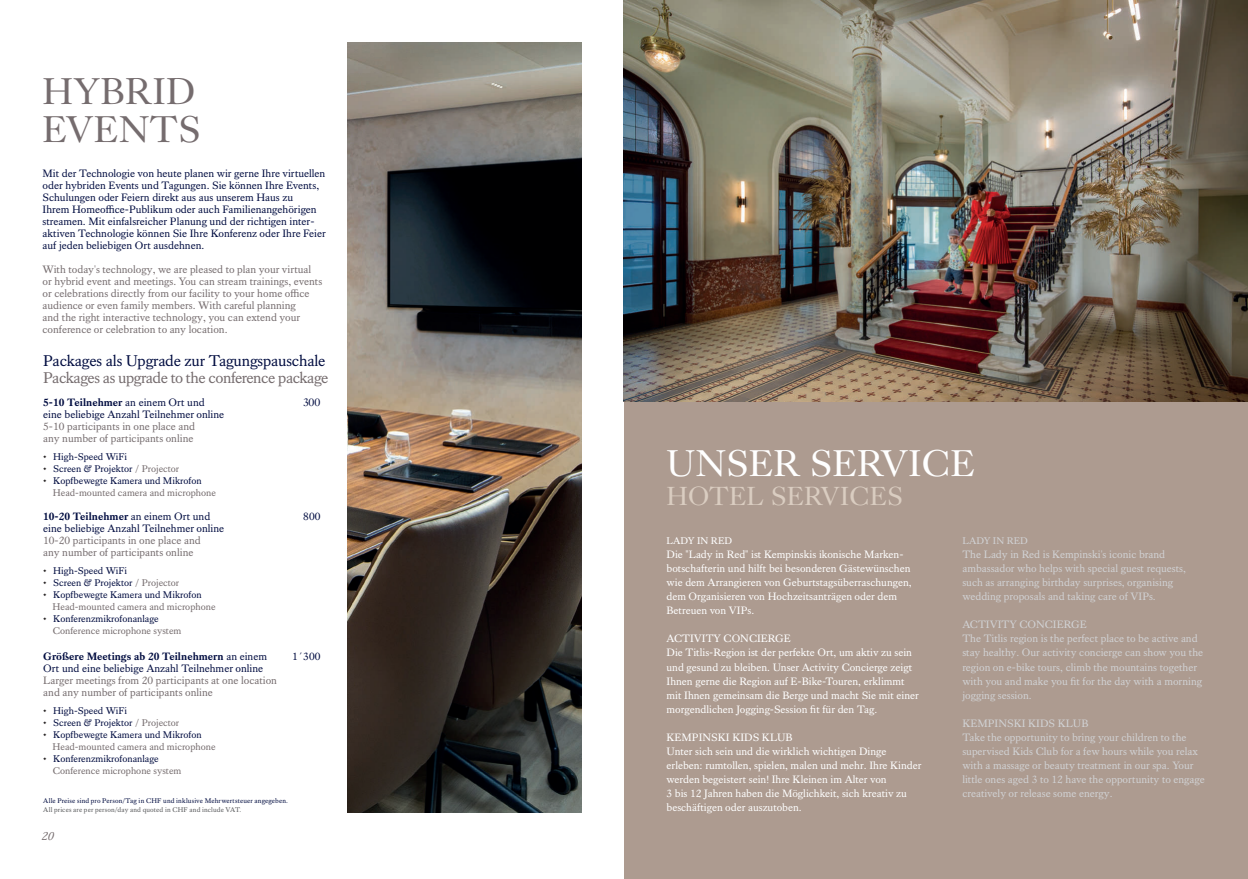
<style>
.page{position:relative;width:1248px;height:879px;background:#fff}
.page>*{position:absolute;margin:0;border:0;box-sizing:border-box;transform-origin:0 0}
.t1{font:37px/38px "Kings Caslon Display";letter-spacing:.01em;color:#756c6e}
.t2{font:37px "Kings Caslon Display";letter-spacing:.01em;color:#fff}
.t3{font:26px "Kings Caslon Display";letter-spacing:.01em;color:#dacdc1}
.t4{font:16px "Kings Caslon";letter-spacing:-.03em;color:#756c6e}
.t5{font:16px "Kings Caslon";letter-spacing:-.01em;color:#000c40}
.t6{font:italic 12px "Kings Caslon";color:#756c6e}
.t7{font:11.2px "Kings Caslon Display";color:#000c40}
.t8{font:11px/14px "Kings Caslon";color:#fff}
.t9{font:11px/14px "Kings Caslon";color:#d1d2d4}
.t10{font:11px/12px "Kings Caslon";color:#756c6e}
.t11{font:11px/12px "Kings Caslon";color:#000c40}
.t12{font:700 11px "Kings Caslon";color:#000c40}
.t13{font:10px/12px "Kings Caslon";color:#756c6e}
.t14{font:10px "Kings Caslon";color:#000c40}
.t15{font:10px "Kings Caslon";color:#fff}
.t16{font:10px "Kings Caslon";color:#d1d2d4}
.t17{font:7px "Kings Caslon";letter-spacing:.02em;color:#000c40}
.t18{font:7px "Kings Caslon";letter-spacing:.02em;color:#57585a}
.s1{font-weight:400}
.s2{color:#231f20}
.s3{color:#756c6e}
.s4{color:#000c40}
</style>
<div class="page">
<div style="left:624px;top:0;width:623px;height:879px;background:#ad9b90"></div>
<img style="left:624px;top:0;width:623px;height:401px">
<img style="left:347px;top:43px;width:234px;height:769px">
<h1 class="t1" style="left:43px;top:73px;width:159px">HYBRID<br>EVENTS</h1>
<p class="t11" style="left:43px;top:167px;width:285px">Mit der Technologie von heute planen wir gerne Ihre virtuellen oder hybriden Events und Tagungen. Sie können Ihre Events, Schulungen oder Feiern direkt aus aus unserem Haus zu<br>Ihrem Homeoffice-Publikum oder auch Familienangehörigen streamen. Mit einfalsreicher Planung und der richtigen inter&shy;aktiven Technologie können Sie Ihre Konferenz oder Ihre Feier auf jeden beliebigen Ort ausdehnen.</p>
<p class="t10" style="left:43px;top:263px;width:281px">With today's technology, we are pleased to plan your virtual or hybrid event and meetings. You can stream trainings, events or celebrations directly from our facility to your home office audience or even family members. With careful planning<br>and the right interactive technology, you can extend your conference or celebration to any location.</p>
<h3 class="t5" style="left:43px;top:352px;width:284px">Packages als Upgrade zur Tagungspauschale</h3>
<h3 class="t4" style="left:43px;top:369px;width:287px">Packages as upgrade to the conference package</h3>
<p class="t12" style="left:43px;top:398px;width:163px">5-10 Teilnehmer <span class="s1">an einem Ort und</span></p>
<p class="t7" style="left:303px;top:396px;width:18px">300</p>
<p class="t11" style="left:43px;top:408px;width:182px">eine beliebige Anzahl Teilnehmer online</p>
<p class="t10" style="left:43px;top:420px;width:153px">5-10 participants in one place and any number of participants online</p>
<p class="t14" style="left:43px;top:451px;width:85px"><span class="s2">•</span> High-Speed WiFi</p>
<p class="t14" style="left:43px;top:463px;width:138px"><span class="s2">•</span> Screen &amp; Projektor <span class="s3">/ Projector</span></p>
<p class="t13" style="left:53px;top:475px;width:165px;text-indent:-10px"><span class="s2">•</span> <span class="s4">Kopfbewegte Kamera und Mikrofon<br></span>Head-mounted camera and microphone</p>
<p class="t12" style="left:43px;top:512px;width:168px">10-20 Teilnehmer <span class="s1">an einem Ort und</span></p>
<p class="t11" style="left:303px;top:510px;width:19px">800</p>
<p class="t11" style="left:43px;top:522px;width:182px">eine beliebige Anzahl Teilnehmer online</p>
<p class="t10" style="left:43px;top:534px;width:159px">10-20 participants in one place and any number of participants online</p>
<p class="t14" style="left:43px;top:565px;width:85px"><span class="s2">•</span> High-Speed WiFi</p>
<p class="t14" style="left:43px;top:577px;width:138px"><span class="s2">•</span> Screen &amp; Projektor <span class="s3">/ Projector</span></p>
<p class="t13" style="left:52px;top:589px;width:165px;text-indent:-9px"><span class="s2">•</span> <span class="s4">Kopfbewegte Kamera und Mikrofon<br></span>Head-mounted camera and microphone</p>
<p class="t13" style="left:53px;top:613px;width:130px;text-indent:-10px"><span class="s2">•</span> <span class="s4">Konferenzmikrofonanlage<br></span>Conference microphone system</p>
<p class="t12" style="left:43px;top:652px;width:225px">Größere Meetings ab 20 Teilnehmern <span class="s1">an einem</span></p>
<p class="t11" style="left:292px;top:650px;width:30px">1´300</p>
<p class="t11" style="left:43px;top:662px;width:221px">Ort und eine beliebige Anzahl Teilnehmer online</p>
<p class="t10" style="left:43px;top:674px;width:235px">Larger meetings from 20 participants at one location and any number of participants online</p>
<p class="t14" style="left:43px;top:705px;width:85px"><span class="s2">•</span> High-Speed WiFi</p>
<p class="t14" style="left:43px;top:717px;width:138px"><span class="s2">•</span> Screen &amp; Projektor <span class="s3">/ Projector</span></p>
<p class="t13" style="left:52px;top:729px;width:165px;text-indent:-9px"><span class="s2">•</span> <span class="s4">Kopfbewegte Kamera und Mikrofon<br></span>Head-mounted camera and microphone</p>
<p class="t13" style="left:53px;top:753px;width:130px;text-indent:-10px"><span class="s2">•</span> <span class="s4">Konferenzmikrofonanlage<br></span>Conference microphone system</p>
<p class="t17" style="left:43px;top:797px;width:246px">Alle Preise sind pro Person/Tag in CHF und inklusive Mehrwertsteuer angegeben.</p>
<p class="t18" style="left:43px;top:806px;width:200px">All prices are per person/day and quoted in CHF and include VAT.</p>
<p class="t6" style="left:42px;top:831px;width:14px">20</p>
<h1 class="t2" style="left:666px;top:444px;width:310px">UNSER SERVICE</h1>
<h2 class="t3" style="left:666px;top:483px;width:238px">HOTEL SERVICES</h2>
<p class="t15" style="left:666px;top:536px;width:67px">LADY IN RED</p>
<p class="t8" style="left:666px;top:548px;width:247px">Die "Lady in Red" ist Kempinskis ikonische Marken&shy;botschafterin und hilft bei besonderen Gästewünschen wie dem Arrangieren von Geburtstagsüberraschungen, dem Organisieren von Hochzeitsanträgen oder dem Betreuen von VIPs.</p>
<p class="t8" style="left:666px;top:632px;width:254px">ACTIVITY CONCIERGE<br>Die Titlis-Region ist der perfekte Ort, um aktiv zu sein und gesund zu bleiben. Unser Activity Concierge zeigt Ihnen gerne die Region auf E-Bike-Touren, erklimmt mit Ihnen gemeinsam die Berge und macht Sie mit einer morgendlichen Jogging-Session fit für den Tag.</p>
<p class="t8" style="left:666px;top:730px;width:257px">KEMPINSKI KIDS KLUB<br>Unter sich sein und die wirklich wichtigen Dinge erleben: rumtollen, spielen, malen und mehr. Ihre Kinder werden begeistert sein! Ihre Kleinen im Alter von<br>3 bis 12 Jahren haben die Möglichkeit, sich kreativ zu beschäftigen oder auszutoben.</p>
<p class="t16" style="left:962px;top:536px;width:67px">LADY IN RED</p>
<p class="t9" style="left:962px;top:548px;width:225px">The Lady in Red is Kempinski's iconic brand ambassador who helps with special guest requests, such as arranging birthday surprises, organising wedding proposals and taking care of VIPs.</p>
<p class="t9" style="left:962px;top:618px;width:242px">ACTIVITY CONCIERGE<br>The Titlis region is the perfect place to be active and stay healthy. Our activity concierge can show you the region on e-bike tours, climb the mountains together with you and make you fit for the day with a morning jogging session.</p>
<p class="t9" style="left:962px;top:716px;width:244px">KEMPINSKI KIDS KLUB<br>Take the opportunity to bring your children to the supervised Kids Club for a few hours while you relax with a massage or beauty treatment in our spa. Your little ones aged 3 to 12 have the opportunity to engage creatively or release some energy.</p>
</div>
